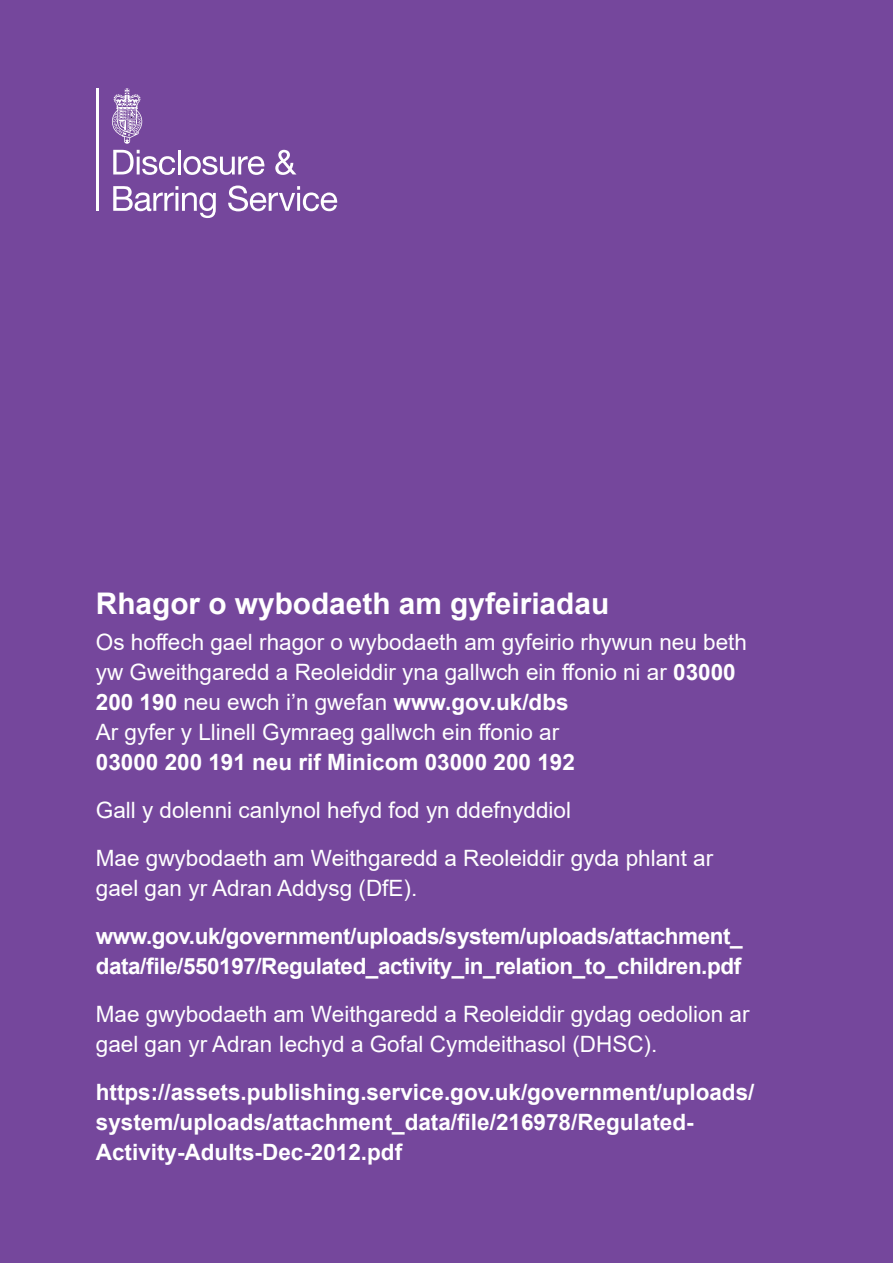
<style>
.page{position:relative;width:893px;height:1263px;background:#75479c}
.page>*{position:absolute;margin:0;border:0;box-sizing:border-box;transform-origin:0 0}
.t1{font:700 29.85px "Arial";color:#fff}
.t2{font:22.5px/30px "Arial";color:#fff}
.t3{font:700 22.5px/30px "Arial";color:#fff}
.t4{font:700 22.5px/30px "Arial";letter-spacing:-.02em;color:#fff}
.s1{font-weight:700}
</style>
<div class="page">
<hr style="left:96px;top:88px;width:3px;height:123px;background:#fff">
<svg style="left:113px;top:150px;width:62px;height:25px"></svg>
<hr style="left:178px;top:150px;width:3px;height:24px;background:#fff">
<svg style="left:183px;top:156px;width:82px;height:19px"></svg>
<svg style="left:275px;top:150px;width:21px;height:25px"></svg>
<svg style="left:113px;top:186px;width:103px;height:32px"></svg>
<svg style="left:228px;top:186px;width:109px;height:25px"></svg>
<svg style="left:112px;top:88px;width:30px;height:56px"></svg>
<h1 class="t1" style="left:96px;top:582px;width:515px">Rhagor o wybodaeth am gyfeiriadau</h1>
<p class="t2" style="left:96px;top:627px;width:653px">Os hoffech gael rhagor o wybodaeth am gyfeirio rhywun neu beth yw Gweithgaredd a Reoleiddir yna gallwch ein ffonio ni ar <span class="s1">03000<br>200 190</span> neu ewch i’n gwefan <span class="s1">www.gov.uk/dbs<br></span>Ar gyfer y Llinell Gymraeg gallwch ein ffonio ar</p>
<p class="t3" style="left:96px;top:747px;width:481px">03000 200 191 neu rif Minicom 03000 200 192</p>
<p class="t2" style="left:96px;top:786px;width:619px;line-height:48.2px">Gall y dolenni canlynol hefyd fod yn ddefnyddiol<br>Mae gwybodaeth am Weithgaredd a Reoleiddir gyda phlant ar</p>
<p class="t2" style="left:96px;top:873px;width:323px">gael gan yr Adran Addysg (DfE).</p>
<p class="t4" style="left:96px;top:921px;width:648px">www.gov.uk/government/uploads/system/uploads/attachment_ data/file/550197/Regulated_activity_in_relation_to_children.pdf</p>
<p class="t2" style="left:96px;top:999px;width:655px">Mae gwybodaeth am Weithgaredd a Reoleiddir gydag oedolion ar gael gan yr Adran Iechyd a Gofal Cymdeithasol (DHSC).</p>
<p class="t3" style="left:96px;top:1078px;width:660px">https://assets.publishing.service.gov.uk/government/uploads/ system/uploads/attachment_data/file/216978/Regulated-<br>Activity-Adults-Dec-2012.pdf</p>
</div>
